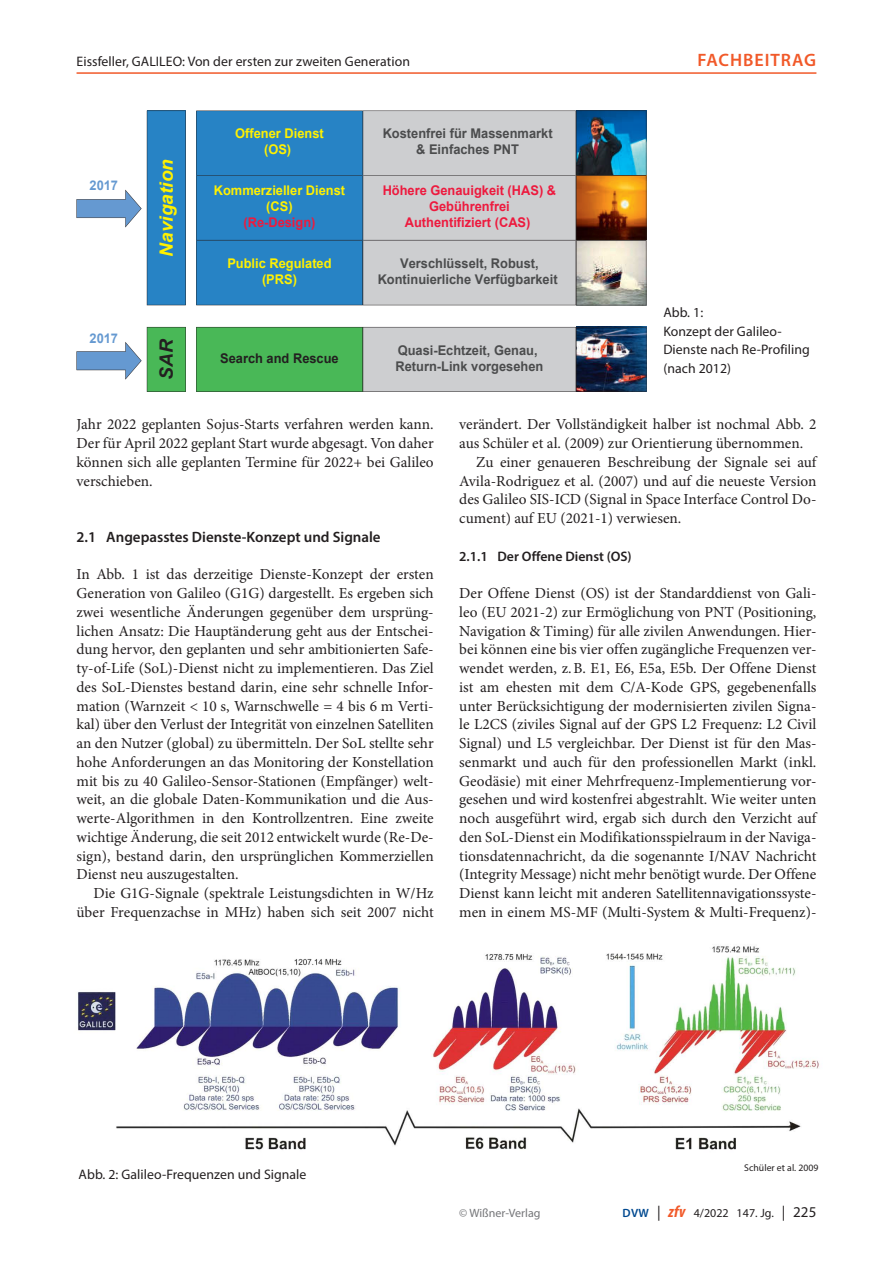
<style>
.page{position:relative;width:893px;height:1263px;background:#fff}
.page>*{position:absolute;margin:0;border:0;box-sizing:border-box;transform-origin:0 0}
.t1{font:italic 700 18.3px "Arial";color:#fff101;scale:1.04 1}
.t2{font:italic 700 18.3px "Arial";color:#231f20;scale:1.04 1}
.t3{font:600 18px "Myriad Pro";letter-spacing:.055em;color:#f15929}
._01_normal_oEZ{font:15.3px/18.8px "Minion Pro";color:#231f20;text-align:justify}
._01_normal{font:15.3px/18.8px "Minion Pro";color:#231f20;text-align:right}
._12_titel_2{font:600 15px "Myriad Pro";color:#231f20}
._05_abb{font:13.8px/18.8px "Myriad Pro";letter-spacing:.005em;color:#231f20}
._13_titel_3{font:600 13.8px "Myriad Pro";color:#231f20}
.t4{font:700 13.35px/16px "Arial";color:#4b4c4d;text-align:center;scale:.96 1}
.t5{font:700 13.35px/16px "Arial";color:#fff101;text-align:center;scale:.96 1}
.t6{font:700 13.35px/16px "Arial";color:#ed1a3e;text-align:center;scale:.96 1}
.t7{font:700 13.35px "Arial";color:#231f20;scale:.96 1}
.t8{font:700 13.35px "Arial";color:#6599d1;scale:.96 1}
.t9{font:12px "Myriad Pro";letter-spacing:.005em;color:#231f20}
.t10{font:12px "Myriad Pro";color:#757679}
._05_abb_copyright{font:9.75px "Myriad Pro";letter-spacing:.005em;color:#231f20}
.s1{color:#ed1a3e}
.s2{font-weight:600;color:#014990}
.s3{font-size:15px}
.s4{font-weight:700;font-style:italic;font-stretch:condensed;font-size:16.5px;color:#f15929}
</style>
<div class="page">
<svg style="left:77px;top:111px;width:109px;height:194px"></svg>
<svg style="left:77px;top:327px;width:109px;height:65px"></svg>
<svg style="left:196px;top:111px;width:450px;height:194px;background:#83a5bb"></svg>
<svg style="left:196px;top:327px;width:450px;height:65px;background:#83ae90"></svg>
<img style="left:77px;top:946px;width:742px;height:204px">
<hr style="left:77px;top:72px;width:739px;height:2px;background:#f15929">
<p class="_05_abb" style="left:77px;top:52px;width:335px">Eissfeller, GALILEO: Von der ersten zur zweiten Generation</p>
<p class="t3" style="left:698px;top:48px;width:118px">Fachbe itrag</p>
<p class="t8" style="left:90px;top:176px;width:31px">2017</p>
<p class="t8" style="left:90px;top:329px;width:31px">2017</p>
<p class="t1" style="left:154px;top:257px;width:95px;rotate:-90deg">Navigation</p>
<p class="t2" style="left:154px;top:380px;width:41px;rotate:-90deg">SAR</p>
<p class="t5" style="left:235px;top:126px;width:94px">Offener Dienst (OS)</p>
<p class="t5" style="left:214px;top:183px;width:138px">Kommerzieller Dienst (CS)<br><span class="s1">(Re-Design)</span></p>
<p class="t5" style="left:227px;top:255px;width:110px">Public Regulated (PRS)</p>
<p class="t7" style="left:220px;top:348px;width:125px">Search and Rescue</p>
<p class="t4" style="left:383px;top:126px;width:179px">Kostenfrei für Massenmarkt &amp; Einfaches PNT</p>
<p class="t6" style="left:383px;top:183px;width:182px">Höhere Genauigkeit (HAS) &amp;<br>Gebührenfrei<br>Authentifiziert (CAS)</p>
<p class="t4" style="left:378px;top:255px;width:189px">Verschlüsselt, Robust,<br>Kontinuierliche Verfügbarkeit</p>
<p class="t4" style="left:395px;top:342px;width:155px;text-align:left">Quasi-Echtzeit, Genau,<br>Return-Link vorgesehen</p>
<p class="_05_abb" style="left:663px;top:303px;width:41px">Abb. 1:</p>
<p class="_05_abb" style="left:663px;top:321px;width:148px">Konzept der Galileo-<br>Dienste nach Re-Profiling (nach 2012)</p>
<p class="_01_normal_oEZ" style="left:77px;top:415px;width:359px">Jahr 2022 geplanten Sojus-Starts verfahren werden kann.<br>Der für April 2022 geplant Start wurde abgesagt. Von daher können sich alle geplanten Termine für 2022+ bei Galileo verschieben.</p>
<p class="_12_titel_2" style="left:77px;top:527px;width:306px">2.1 Angepasstes Dienste-Konzept und Signale</p>
<p class="_01_normal_oEZ" style="left:77px;top:565px;width:359px">In Abb. 1 ist das derzeitige Dienste-Konzept der ersten Generation von Galileo (G1G) dargestellt. Es ergeben sich zwei wesentliche Änderungen gegenüber dem ursprüng‑ lichen Ansatz: Die Hauptänderung geht aus der Entschei‑ dung hervor, den geplanten und sehr ambitionierten Safe‑ ty-of-Life (SoL)-Dienst nicht zu implementieren. Das Ziel des SoL-Dienstes bestand darin, eine sehr schnelle Infor‑ mation (Warnzeit &lt; 10 s, Warnschwelle = 4 bis 6 m Verti‑ kal) über den Verlust der Integrität von einzelnen Satelliten an den Nutzer (global) zu übermitteln. Der SoL stellte sehr hohe Anforderungen an das Monitoring der Konstellation mit bis zu 40 Galileo-Sensor-Stationen (Empfänger) welt‑ weit, an die globale Daten-Kommunikation und die Aus‑ werte-Algorithmen in den Kontrollzentren. Eine zweite wichtige Änderung, die seit 2012 entwickelt wurde (Re‑De‑ sign), bestand darin, den ursprünglichen Kommerziellen Dienst neu auszugestalten.</p>
<p class="_01_normal" style="left:77px;top:884px;width:359px">Die G1G-Signale (spektrale Leistungsdichten in W/Hz über Frequenzachse in MHz) haben sich seit 2007 nicht</p>
<p class="_01_normal" style="left:459px;top:415px;width:359px;text-align:left">verändert. Der Vollständigkeit halber ist nochmal Abb. 2 aus Schüler et al. (2009) zur Orientierung übernommen.</p>
<p class="_01_normal" style="left:459px;top:453px;width:359px;text-align:justify;text-indent:17px">Zu einer genaueren Beschreibung der Signale sei auf Avila-Rodriguez et al. (2007) und auf die neueste Version des Galileo SIS‑ICD (Signal in Space Interface Control Do‑ cument) auf EU (2021‑1) verwiesen.</p>
<p class="_13_titel_3" style="left:459px;top:547px;width:174px">2.1.1 Der Offene Dienst (OS)</p>
<p class="_01_normal_oEZ" style="left:459px;top:584px;width:359px">Der Offene Dienst (OS) ist der Standarddienst von Gali‑ leo (EU 2021‑2) zur Ermöglichung von PNT (Positioning, Navigation &amp; Timing) für alle zivilen Anwendungen. Hier‑ bei können eine bis vier offen zugängliche Frequenzen ver‑ wendet werden, z.B. E1, E6, E5a, E5b. Der Offene Dienst ist am ehesten mit dem C/A‑Kode GPS, gegebenenfalls unter Berücksichtigung der modernisierten zivilen Signa‑ le L2CS (ziviles Signal auf der GPS L2 Frequenz: L2 Civil Signal) und L5 vergleichbar. Der Dienst ist für den Mas‑ senmarkt und auch für den professionellen Markt (inkl.<br>Geodäsie) mit einer Mehrfrequenz-Implementierung vor‑ gesehen und wird kostenfrei abgestrahlt. Wie weiter unten noch ausgeführt wird, ergab sich durch den Verzicht auf den SoL-Dienst ein Modifikationsspielraum in der Naviga‑ tionsdatennachricht, da die sogenannte I/NAV Nachricht (Integrity Message) nicht mehr benötigt wurde. Der Offene Dienst kann leicht mit anderen Satellitennavigationssyste‑ men in einem MS‑MF (Multi-System &amp; Multi-Frequenz)-</p>
<p class="_05_abb" style="left:79px;top:1165px;width:229px">Abb. 2: Galileo-Frequenzen und Signale</p>
<p class="_05_abb_copyright" style="left:744px;top:1161px;width:76px">Schüler et al. 2009</p>
<p class="t10" style="left:459px;top:1205px;width:83px">© Wißner-Verlag</p>
<p class="t9" style="left:623px;top:1205px;width:195px"><span class="s2">DVW</span> <span class="s3">|</span> <span class="s4">zfv</span> 4/2022 147. Jg. <span class="s3">| 225</span></p>
</div>
